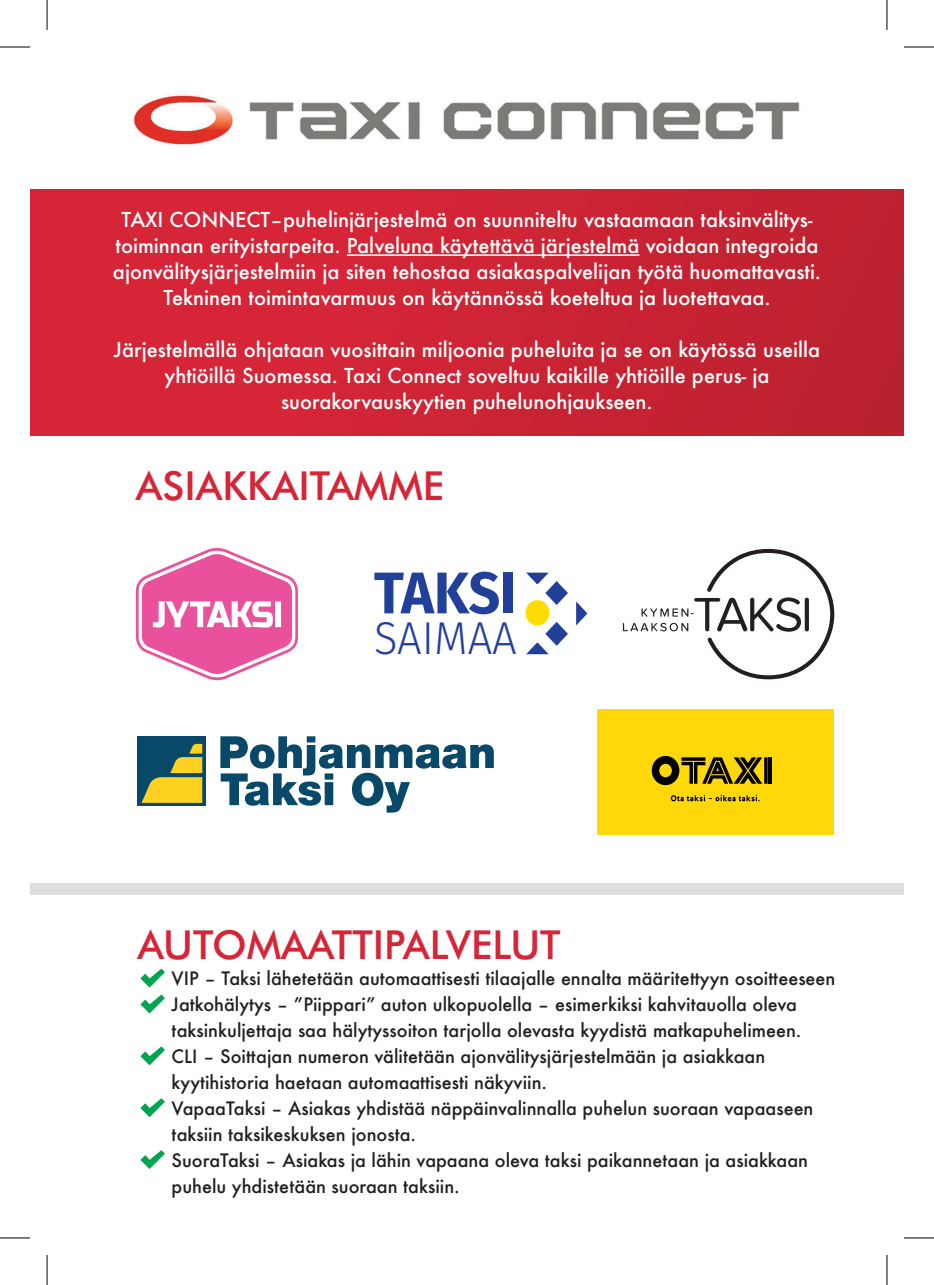
<style>
.page{position:relative;width:934px;height:1285px;background:#fff}
.page>*{position:absolute;margin:0;border:0;box-sizing:border-box;transform-origin:0 0}
.t1{font:700 58.8px "Fira Sans";letter-spacing:-.005em;color:#223f99;scale:.94 1}
.t2{font:300 46px "Fira Sans";color:#223f99;scale:.94 1}
.t3{font:500 40px "Futura BT";color:#d52537}
.t4{font:500 20px/26px "Futura";color:#fff;text-align:center}
.t5{font:500 18px/26px "Futura";color:#231f20}
</style>
<div class="page">
<div style="left:30px;top:883px;width:873px;height:11px;background:#dedfdc"></div>
<div style="left:30px;top:190px;width:873px;height:245px;background:linear-gradient(to right,#db2639,#be2230)"></div>
<hr style="left:347px;top:254px;width:292px;height:2px;background:#fff">
<svg style="left:140px;top:968px;width:25px;height:19px"></svg>
<svg style="left:140px;top:994px;width:25px;height:19px"></svg>
<svg style="left:140px;top:1046px;width:25px;height:19px"></svg>
<svg style="left:140px;top:1098px;width:25px;height:19px"></svg>
<svg style="left:140px;top:1150px;width:25px;height:19px"></svg>
<img style="left:133px;top:94px;width:667px;height:52px">
<div style="left:596px;top:709px;width:237px;height:125px;background:#ffd80a"></div>
<hr style="left:768px;top:757px;width:3px;height:26px;background:#000001">
<svg style="left:651px;top:756px;width:116px;height:29px"></svg>
<svg style="left:670px;top:795px;width:89px;height:6px"></svg>
<svg style="left:576px;top:601px;width:10px;height:24px"></svg>
<svg style="left:526px;top:572px;width:41px;height:33px"></svg>
<div style="left:525px;top:600px;width:24px;height:25px;background:#ffdc01;border-radius:50%"></div>
<svg style="left:526px;top:622px;width:41px;height:32px"></svg>
<img style="left:136px;top:548px;width:162px;height:133px">
<div style="left:137px;top:737px;width:68px;height:69px;background:#084969"></div>
<svg style="left:141px;top:744px;width:61px;height:59px"></svg>
<svg style="left:220px;top:736px;width:273px;height:76px"></svg>
<svg style="left:622px;top:549px;width:211px;height:130px"></svg>
<hr style="left:0;top:47px;width:30px;height:1px;background:#000">
<hr style="left:903px;top:47px;width:30px;height:1px;background:#000">
<hr style="left:0;top:1237px;width:30px;height:1px;background:#000">
<hr style="left:903px;top:1237px;width:30px;height:1px;background:#000">
<hr style="left:47px;top:0;width:1px;height:30px;background:#000">
<hr style="left:47px;top:1255px;width:1px;height:30px;background:#000">
<hr style="left:886px;top:0;width:1px;height:30px;background:#000">
<hr style="left:886px;top:1255px;width:1px;height:30px;background:#000">
<p class="t4" style="left:113px;top:206px;width:709px">TAXI CONNECT–puhelinjärjestelmä on suunniteltu vastaamaan taksinvälitys&shy;toiminnan erityistarpeita. Palveluna käytettävä järjestelmä voidaan integroida ajonvälitysjärjestelmiin ja siten tehostaa asiakaspalvelijan työtä huomattavasti.<br>Tekninen toimintavarmuus on käytännössä koeteltua ja luotettavaa.</p>
<p class="t4" style="left:114px;top:336px;width:707px">Järjestelmällä ohjataan vuosittain miljoonia puheluita ja se on käytössä useilla yhtiöillä Suomessa. Taxi Connect soveltuu kaikille yhtiöille perus- ja suorakorvauskyytien puhelunohjaukseen.</p>
<h3 class="t3" style="left:136px;top:461px;width:309px">ASIAKKAITAMME</h3>
<h1 class="t1" style="left:374px;top:543px;width:153px">TAKSI</h1>
<h2 class="t2" style="left:374px;top:605px;width:153px">SAIMAA</h2>
<h3 class="t3" style="left:137px;top:920px;width:424px">AUTOMAATTIPALVELUT</h3>
<p class="t5" style="left:171px;top:964px;width:665px">VIP – Taksi lähetetään automaattisesti tilaajalle ennalta määritettyyn osoitteeseen Jatkohälytys – ”Piippari” auton ulkopuolella – esimerkiksi kahvitauolla oleva taksinkuljettaja saa hälytyssoiton tarjolla olevasta kyydistä matkapuhelimeen.<br>CLI – Soittajan numeron välitetään ajonvälitysjärjestelmään ja asiakkaan kyytihistoria haetaan automaattisesti näkyviin.<br>VapaaTaksi – Asiakas yhdistää näppäinvalinnalla puhelun suoraan vapaaseen taksiin taksikeskuksen jonosta.<br>SuoraTaksi – Asiakas ja lähin vapaana oleva taksi paikannetaan ja asiakkaan puhelu yhdistetään suoraan taksiin.</p>
</div>
